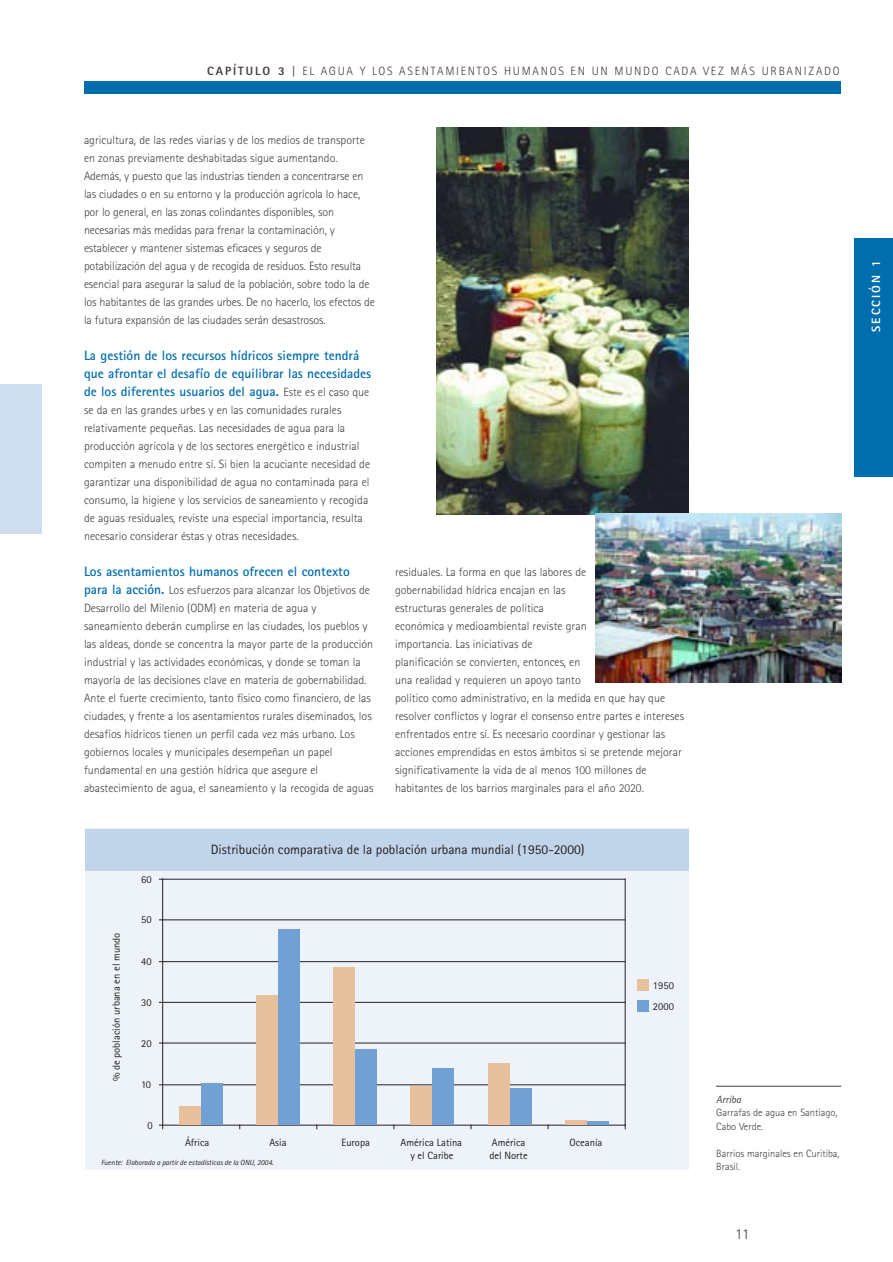
<style>
.page{position:relative;width:893px;height:1262px;background:#fff}
.page>*{position:absolute;margin:0;border:0;box-sizing:border-box;transform-origin:0 0}
.t1{font:300 15px "Rotis Sans Serif";color:#3e3e3f}
.t2{font:700 13.5px/18px "Rotis Sans Serif";color:#006dad}
.t3{font:13.5px "Rotis Sans Serif";color:#231f20}
.t4{font:300 12px/18px "Rotis Sans Serif";color:#3e3e3f}
.t5{font:300 12px "Rotis Sans Serif";letter-spacing:.145em;color:#3e3e3f}
.t6{font:800 12px "Rotis Sans Serif";letter-spacing:.165em;color:#fff}
.t7{font:10.5px/12.6px "Rotis Sans Serif";color:#231f20}
.t8{font:300 10.5px/13.5px "Rotis Sans Serif";color:#3e3e3f}
.t9{font:italic 10.5px "Rotis Sans Serif";color:#3e3e3f}
.t10{font:italic 7.5px "Rotis Sans Serif";color:#231f20}
.s1{font-weight:800}
.s2{font-weight:400}
.s3{font-weight:300;font-size:12px;color:#3e3e3f}
.s4{font-weight:700;font-size:13.5px;color:#006dad}
</style>
<div class="page">
<div style="left:84px;top:81px;width:756px;height:13px;background:#006dad"></div>
<div style="left:854px;top:238px;width:38px;height:238px;background:#006dad"></div>
<div style="left:0;top:384px;width:41px;height:150px;background:#cfdeef"></div>
<div style="left:85px;top:828px;width:603px;height:341px;background:#eef3f9"></div>
<div style="left:85px;top:828px;width:603px;height:42px;background:#c1d4ea"></div>
<hr style="left:163px;top:1084px;width:462px;height:1px;background:#231f20">
<hr style="left:163px;top:1042px;width:462px;height:1px;background:#231f20">
<hr style="left:163px;top:1002px;width:462px;height:1px;background:#231f20">
<hr style="left:163px;top:961px;width:462px;height:1px;background:#231f20">
<hr style="left:163px;top:919px;width:462px;height:1px;background:#231f20">
<hr style="left:163px;top:878px;width:462px;height:1px;background:#231f20">
<hr style="left:624px;top:879px;width:1px;height:246px;background:#231f20">
<hr style="left:163px;top:1124px;width:462px;height:1px;background:#231f20">
<hr style="left:162px;top:879px;width:1px;height:246px;background:#231f20">
<div style="left:179px;top:1106px;width:22px;height:18px;background:#e7c09e"></div>
<div style="left:256px;top:995px;width:22px;height:129px;background:#e7c09e"></div>
<div style="left:333px;top:967px;width:22px;height:157px;background:#e7c09e"></div>
<div style="left:410px;top:1086px;width:22px;height:38px;background:#e7c09e"></div>
<div style="left:487px;top:1063px;width:22px;height:61px;background:#e7c09e"></div>
<hr style="left:564px;top:1120px;width:22px;height:4px;background:#e7c09e">
<div style="left:201px;top:1083px;width:22px;height:41px;background:#70a0d4"></div>
<div style="left:278px;top:929px;width:22px;height:195px;background:#70a0d4"></div>
<div style="left:355px;top:1049px;width:22px;height:75px;background:#70a0d4"></div>
<div style="left:432px;top:1067px;width:22px;height:57px;background:#70a0d4"></div>
<div style="left:509px;top:1088px;width:22px;height:36px;background:#70a0d4"></div>
<hr style="left:586px;top:1121px;width:22px;height:3px;background:#70a0d4">
<div style="left:637px;top:999px;width:11px;height:12px;background:#70a0d4"></div>
<div style="left:637px;top:978px;width:11px;height:12px;background:#e7c09e"></div>
<img style="left:436px;top:128px;width:252px;height:387px">
<div style="left:595px;top:513px;width:246px;height:175px;background:linear-gradient(to right,#fff,#fff)"></div>
<img style="left:595px;top:513px;width:246px;height:169px">
<hr style="left:716px;top:1086px;width:125px;height:1px;background:#3e3e3f">
<p class="t5" style="left:207px;top:67px;width:634px"><span class="s1">CAPÍTULO 3</span> <span class="s2">|</span> EL AGUA Y LOS ASENTAMIENTOS HUMANOS EN UN MUNDO CADA VEZ MÁS URBANIZADO</p>
<p class="t4" style="left:84px;top:132px;width:292px">agricultura, de las redes viarias y de los medios de transporte en zonas previamente deshabitadas sigue aumentando.<br>Además, y puesto que las industrias tienden a concentrarse en las ciudades o en su entorno y la producción agrícola lo hace, por lo general, en las zonas colindantes disponibles, son necesarias más medidas para frenar la contaminación, y establecer y mantener sistemas eficaces y seguros de potabilización del agua y de recogida de residuos. Esto resulta esencial para asegurar la salud de la población, sobre todo la de los habitantes de las grandes urbes. De no hacerlo, los efectos de la futura expansión de las ciudades serán desastrosos.</p>
<p class="t2" style="left:84px;top:348px;width:289px">La gestión de los recursos hídricos siempre tendrá que afrontar el desafío de equilibrar las necesidades de los diferentes usuarios del agua. <span class="s3">Este es el caso que</span></p>
<p class="t4" style="left:84px;top:402px;width:288px">se da en las grandes urbes y en las comunidades rurales relativamente pequeñas. Las necesidades de agua para la producción agrícola y de los sectores energético e industrial compiten a menudo entre sí. Si bien la acuciante necesidad de garantizar una disponibilidad de agua no contaminada para el consumo, la higiene y los servicios de saneamiento y recogida de aguas residuales, reviste una especial importancia, resulta necesario considerar éstas y otras necesidades.</p>
<p class="t2" style="left:84px;top:564px;width:267px">Los asentamientos humanos ofrecen el contexto</p>
<p class="t4" style="left:84px;top:582px;width:291px"><span class="s4">para la acción.</span> Los esfuerzos para alcanzar los Objetivos de Desarrollo del Milenio (ODM) en materia de agua y saneamiento deberán cumplirse en las ciudades, los pueblos y las aldeas, donde se concentra la mayor parte de la producción industrial y las actividades económicas, y donde se toman la mayoría de las decisiones clave en materia de gobernabilidad.<br>Ante el fuerte crecimiento, tanto físico como financiero, de las ciudades, y frente a los asentamientos rurales diseminados, los desafíos hídricos tienen un perfil cada vez más urbano. Los gobiernos locales y municipales desempeñan un papel fundamental en una gestión hídrica que asegure el abastecimiento de agua, el saneamiento y la recogida de aguas</p>
<p class="t4" style="left:395px;top:564px;width:290px">residuales. La forma en que las labores de<br>gobernabilidad hídrica encajan en las<br>estructuras generales de política<br>económica y medioambiental reviste gran<br>importancia. Las iniciativas de<br>planificación se convierten, entonces, en<br>una realidad y requieren un apoyo tanto<br>político como administrativo, en la medida en que hay que resolver conflictos y lograr el consenso entre partes e intereses enfrentados entre sí. Es necesario coordinar y gestionar las acciones emprendidas en estos ámbitos si se pretende mejorar significativamente la vida de al menos 100 millones de habitantes de los barrios marginales para el año 2020.</p>
<p class="t7" style="left:111px;top:1081px;width:150px;rotate:-90deg">% de población urbana en el mundo</p>
<p class="t7" style="left:141px;top:874px;width:12px">60</p>
<p class="t7" style="left:141px;top:914px;width:12px">50</p>
<p class="t7" style="left:141px;top:956px;width:12px">40</p>
<p class="t7" style="left:141px;top:997px;width:12px">30</p>
<p class="t7" style="left:141px;top:1037px;width:12px">20</p>
<p class="t7" style="left:141px;top:1079px;width:12px">10</p>
<p class="t7" style="left:147px;top:1120px;width:7px">0</p>
<p class="t3" style="left:211px;top:844px;width:375px">Distribución comparativa de la población urbana mundial (1950-2000)</p>
<p class="t7" style="left:185px;top:1137px;width:26px">África</p>
<p class="t7" style="left:269px;top:1137px;width:19px">Asia</p>
<p class="t7" style="left:341px;top:1137px;width:30px">Europa</p>
<p class="t7" style="left:400px;top:1137px;width:63px;text-align:center">América Latina y el Caribe</p>
<p class="t7" style="left:489px;top:1137px;width:40px">América del Norte</p>
<p class="t7" style="left:569px;top:1137px;width:34px">Oceanía</p>
<p class="t10" style="left:101px;top:1159px;width:174px">Fuente: Elaborado a partir de estadísticas de la ONU, 2004.</p>
<p class="t7" style="left:653px;top:976px;width:23px;line-height:20.9px">1950<br>2000</p>
<p class="t9" style="left:716px;top:1095px;width:27px">Arriba</p>
<p class="t8" style="left:716px;top:1106px;width:123px">Garrafas de agua en Santiago,<br>Cabo Verde.</p>
<p class="t8" style="left:716px;top:1147px;width:125px">Barrios marginales en Curitiba,<br>Brasil.</p>
<p class="t1" style="left:735px;top:1228px;width:16px">11</p>
<p class="t6" style="left:872px;top:332px;width:73px;rotate:-90deg">SECCIÓN 1</p>
</div>
